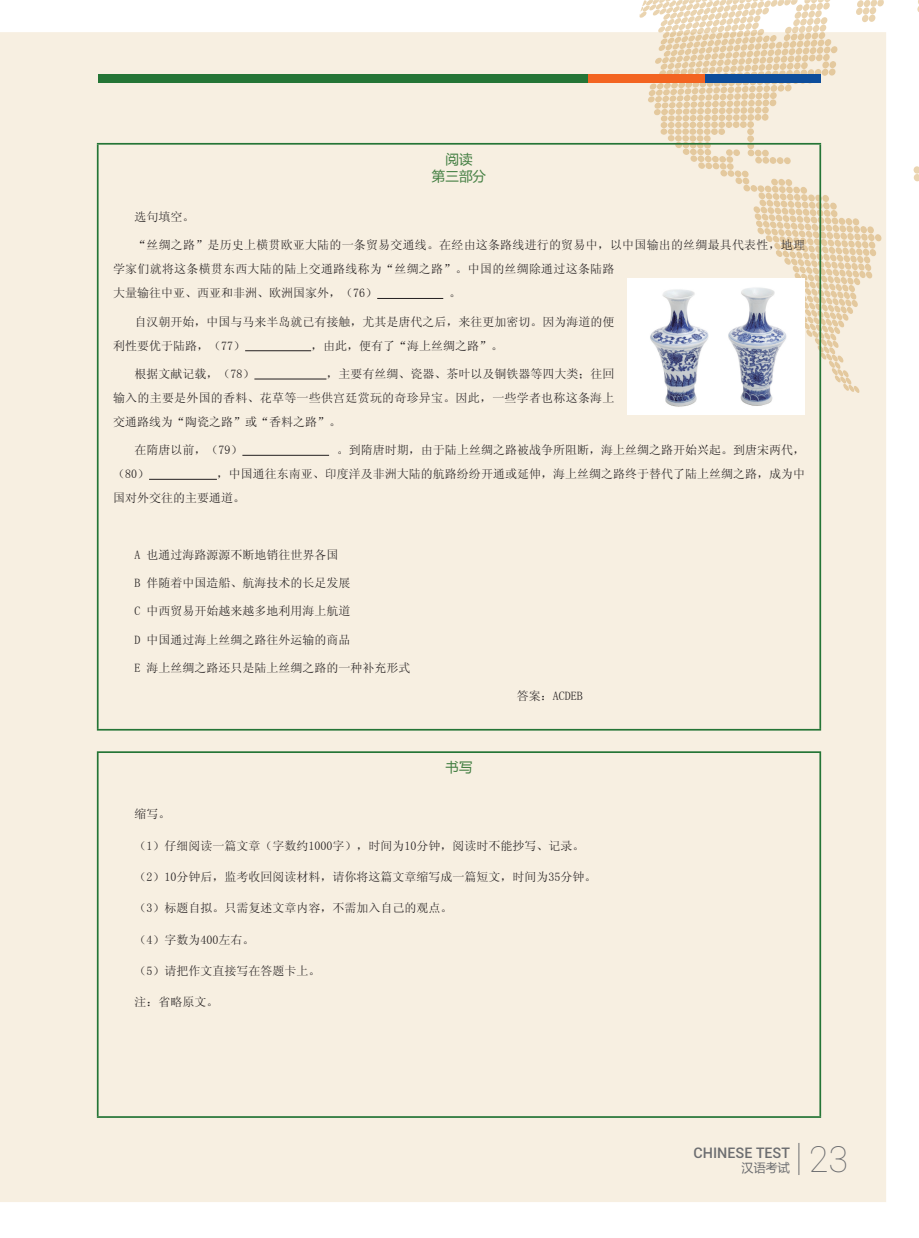
<style>
.page{position:relative;width:919px;height:1238px;background:#fff}
.page>*{position:absolute;margin:0;border:0;box-sizing:border-box;transform-origin:0 0}
.t1{font:100 36px "Roboto";color:#6c6d70}
.t2{font:500 14.55px "Roboto";color:#6c6d70}
.t3{font:13.5px/17.4px "Microsoft Ya Hei";color:#427e41;text-align:center}
.t4{font:12.15px "Microsoft Ya Hei";color:#6c6d70}
.t5{font:12px/24px "Sim Sun";color:#231f20}
</style>
<div class="page">
<div style="left:0;top:32px;width:886px;height:1169px;background:#f7efe1"></div>
<svg style="left:639px;top:0;width:280px;height:393px"></svg>
<hr style="left:798px;top:1142px;width:1px;height:32px;background:#6c6d70">
<div style="left:98px;top:74px;width:490px;height:9px;background:#257536"></div>
<div style="left:704px;top:74px;width:117px;height:9px;background:#0d4d9b"></div>
<div style="left:588px;top:74px;width:116px;height:9px;background:#f36421"></div>
<hr style="left:97px;top:143px;width:724px;height:2px;background:#257536">
<hr style="left:97px;top:145px;width:2px;height:584px;background:#257536">
<hr style="left:819px;top:145px;width:2px;height:584px;background:#257536">
<hr style="left:97px;top:729px;width:724px;height:1px;background:#257536">
<hr style="left:97px;top:751px;width:724px;height:2px;background:#257536">
<hr style="left:97px;top:753px;width:2px;height:363px;background:#257536">
<hr style="left:819px;top:753px;width:2px;height:363px;background:#257536">
<hr style="left:97px;top:1116px;width:724px;height:1px;background:#257536">
<hr style="left:377px;top:298px;width:66px;height:1px;background:#231f20">
<hr style="left:245px;top:350px;width:66px;height:1px;background:#231f20">
<hr style="left:254px;top:379px;width:72px;height:1px;background:#231f20">
<hr style="left:242px;top:455px;width:87px;height:1px;background:#231f20">
<hr style="left:149px;top:479px;width:68px;height:1px;background:#231f20">
<img style="left:627px;top:278px;width:177px;height:136px">
<p class="t3" style="left:432px;top:150px;width:55px">阅读<br>第三部分</p>
<p class="t5" style="left:134px;top:205px;width:61px">选句填空。</p>
<p class="t5" style="left:113px;top:233px;width:693px;text-indent:21px">“丝绸之路”是历史上横贯欧亚大陆的一条贸易交通线。在经由这条路线进行的贸易中，以中国输出的丝绸最具代表性，地理学家们就将这条横贯东西大陆的陆上交通路线称为“丝绸之路”。中国的丝绸除通过这条陆路<br>大量输往中亚、西亚和非洲、欧洲国家外，（76）</p>
<p class="t5" style="left:449px;top:281px;width:13px">。</p>
<p class="t5" style="left:113px;top:309px;width:503px;text-indent:21px">自汉朝开始，中国与马来半岛就已有接触，尤其是唐代之后，来往更加密切。因为海道的便利性要优于陆路，（77）</p>
<p class="t5" style="left:311px;top:333px;width:193px">，由此，便有了“海上丝绸之路”。</p>
<p class="t5" style="left:113px;top:361px;width:503px;text-align:justify;text-indent:213px">，主要有丝绸、瓷器、茶叶以及铜铁器等四大类；往回输入的主要是外国的香料、花草等一些供宫廷赏玩的奇珍异宝。因此，一些学者也称这条海上交通路线为“陶瓷之路”或“香料之路”。</p>
<p class="t5" style="left:134px;top:438px;width:109px">在隋唐以前，（79）</p>
<p class="t5" style="left:337px;top:438px;width:469px">。到隋唐时期，由于陆上丝绸之路被战争所阻断，海上丝绸之路开始兴起。到唐宋两代，</p>
<p class="t5" style="left:113px;top:462px;width:37px">（80）</p>
<p class="t5" style="left:134px;top:361px;width:121px">根据文献记载，（78）</p>
<p class="t5" style="left:113px;top:462px;width:693px;text-indent:104px">，中国通往东南亚、印度洋及非洲大陆的航路纷纷开通或延伸，海上丝绸之路终于替代了陆上丝绸之路，成为中国对外交往的主要通道。</p>
<p class="t5" style="left:134px;top:542px;width:205px">A 也通过海路源源不断地销往世界各国</p>
<p class="t5" style="left:134px;top:570px;width:217px">B 伴随着中国造船、航海技术的长足发展</p>
<p class="t5" style="left:134px;top:599px;width:217px">C 中西贸易开始越来越多地利用海上航道</p>
<p class="t5" style="left:134px;top:627px;width:217px">D 中国通过海上丝绸之路往外运输的商品</p>
<p class="t5" style="left:134px;top:655px;width:278px">E 海上丝绸之路还只是陆上丝绸之路的一种补充形式</p>
<p class="t3" style="left:445px;top:758px;width:28px">书写</p>
<p class="t5" style="left:516px;top:683px;width:67px">答案：ACDEB</p>
<p class="t5" style="left:134px;top:802px;width:37px">缩写。</p>
<p class="t5" style="left:134px;top:833px;width:451px">（1）仔细阅读一篇文章（字数约1000字），时间为10分钟，阅读时不能抄写、记录。</p>
<p class="t5" style="left:134px;top:864px;width:463px">（2）10分钟后，监考收回阅读材料，请你将这篇文章缩写成一篇短文，时间为35分钟。</p>
<p class="t5" style="left:134px;top:895px;width:319px">（3）标题自拟。只需复述文章内容，不需加入自己的观点。</p>
<p class="t5" style="left:134px;top:927px;width:121px">（4）字数为400左右。</p>
<p class="t5" style="left:134px;top:958px;width:187px">（5）请把作文直接写在答题卡上。</p>
<p class="t5" style="left:134px;top:989px;width:85px">注：省略原文。</p>
<p class="t2" style="left:693px;top:1142px;width:98px">CHINESE TEST</p>
<h1 class="t1" style="left:808px;top:1133px;width:41px">23</h1>
<p class="t4" style="left:741px;top:1159px;width:50px">汉语考试</p>
</div>
